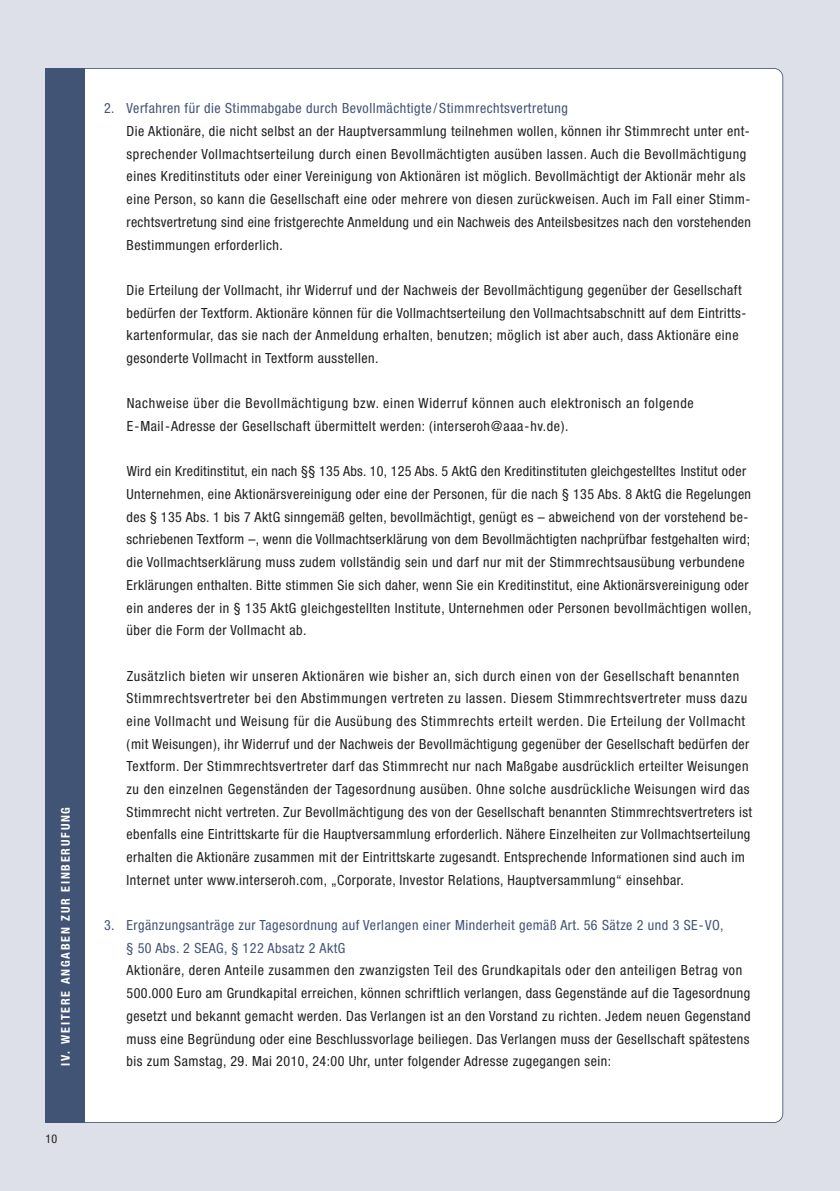
<style>
.page{position:relative;width:840px;height:1191px;background:#fff}
.page>*{position:absolute;margin:0;border:0;box-sizing:border-box;transform-origin:0 0}
.t1{font:condensed 14px/22.6px "Helvetica Neue";letter-spacing:.035em;color:#231f20}
.t2{font:condensed 14px/22.6px "Helvetica Neue";letter-spacing:.035em;color:#425475}
.t3{font:700 condensed 12px "Helvetica Neue";letter-spacing:.15em;color:#fff}
.t4{font:condensed 12px "Helvetica Neue";color:#231f20}
</style>
<div class="page">
<div style="left:0;top:0;width:839px;height:1191px;background:#dddfe9"></div>
<div style="left:46px;top:69px;width:736px;height:1053px;background:#fff;border-radius:9px"></div>
<div style="left:45px;top:68px;width:40px;height:1055px;background:#425475"></div>
<p class="t3" style="left:61px;top:1066px;width:261px;rotate:-90deg">IV. WEITERE ANGABEN ZUR EINBERUFUNG</p>
<p class="t4" style="left:45px;top:1134px;width:13px">10</p>
<p class="t2" style="left:104px;top:98px;width:465px">2. Verfahren für die Stimmabgabe durch Bevollmächtigte/Stimmrechtsvertretung</p>
<p class="t1" style="left:126px;top:121px;width:625px">Die Aktionäre, die nicht selbst an der Hauptversammlung teilnehmen wollen, können ihr Stimmrecht unter ent&shy;sprechender Vollmachtserteilung durch einen Bevollmächtigten ausüben lassen. Auch die Bevollmächtigung eines Kreditinstituts oder einer Vereinigung von Aktionären ist möglich. Bevollmächtigt der Aktionär mehr als eine Person, so kann die Gesellschaft eine oder mehrere von diesen zurückweisen. Auch im Fall einer Stimm&shy;rechtsvertretung sind eine fristgerechte Anmeldung und ein Nachweis des Anteilsbesitzes nach den vorstehenden Bestimmungen erforderlich.</p>
<p class="t1" style="left:126px;top:280px;width:621px">Die Erteilung der Vollmacht, ihr Widerruf und der Nachweis der Bevollmächtigung gegenüber der Gesellschaft bedürfen der Textform. Aktionäre können für die Vollmachtserteilung den Vollmachtsabschnitt auf dem Eintritts&shy;kartenformular, das sie nach der Anmeldung erhalten, benutzen; möglich ist aber auch, dass Aktionäre eine gesonderte Vollmacht in Textform ausstellen.</p>
<p class="t1" style="left:127px;top:393px;width:568px">Nachweise über die Bevollmächtigung bzw. einen Widerruf können auch elektronisch an folgende<br>E-Mail-Adresse der Gesellschaft übermittelt werden: (interseroh@aaa-hv.de).</p>
<p class="t1" style="left:126px;top:461px;width:626px">Wird ein Kreditinstitut, ein nach §§ 135 Abs. 10, 125 Abs. 5 AktG den Kreditinstituten gleichgestelltes Institut oder Unternehmen, eine Aktionärsvereinigung oder eine der Personen, für die nach § 135 Abs. 8 AktG die Regelungen des § 135 Abs. 1 bis 7 AktG sinngemäß gelten, bevollmächtigt, genügt es – abweichend von der vorstehend be&shy;schriebenen Textform –, wenn die Vollmachtserklärung von dem Bevollmächtigten nachprüfbar festgehalten wird; die Vollmachtserklärung muss zudem vollständig sein und darf nur mit der Stimmrechtsausübung verbundene Erklärungen enthalten. Bitte stimmen Sie sich daher, wenn Sie ein Kreditinstitut, eine Aktionärsvereinigung oder ein anderes der in § 135 AktG gleichgestellten Institute, Unternehmen oder Personen bevoll mächtigen wollen, über die Form der Vollmacht ab.</p>
<p class="t1" style="left:126px;top:665px;width:626px">Zusätzlich bieten wir unseren Aktionären wie bisher an, sich durch einen von der Gesellschaft benannten Stimmrechtsvertreter bei den Abstimmungen vertreten zu lassen. Diesem Stimmrechtsvertreter muss dazu eine Vollmacht und Weisung für die Ausübung des Stimmrechts erteilt werden. Die Erteilung der Vollmacht (mit Weisungen), ihr Widerruf und der Nachweis der Bevollmächtigung gegenüber der Gesellschaft bedürfen der Textform. Der Stimmrechtsvertreter darf das Stimmrecht nur nach Maßgabe ausdrücklich erteilter Weisungen zu den einzelnen Gegenständen der Tagesordnung ausüben. Ohne solche ausdrückliche Weisungen wird das Stimmrecht nicht vertreten. Zur Bevollmächtigung des von der Gesellschaft benannten Stimmrechtsvertreters ist ebenfalls eine Eintrittskarte für die Hauptversammlung erforderlich. Nähere Einzelheiten zur Vollmachtserteilung erhalten die Aktionäre zusammen mit der Eintrittskarte zugesandt. Entsprechende Informationen sind auch im Internet unter www.interseroh.com, „Corporate, Investor Relations, Hauptversammlung“ einsehbar.</p>
<p class="t2" style="left:126px;top:915px;width:598px;text-indent:-22px">3. Ergänzungsanträge zur Tagesordnung auf Verlangen einer Minderheit gemäß Art. 56 Sätze 2 und 3 SE-VO, § 50 Abs. 2 SEAG, § 122 Absatz 2 AktG</p>
<p class="t1" style="left:126px;top:960px;width:625px">Aktionäre, deren Anteile zusammen den zwanzigsten Teil des Grundkapitals oder den anteiligen Betrag von 500.000 Euro am Grundkapital erreichen, können schriftlich verlangen, dass Gegenstände auf die Tagesordnung gesetzt und bekannt gemacht werden. Das Verlangen ist an den Vorstand zu richten. Jedem neuen Gegenstand muss eine Begründung oder eine Beschlussvorlage beiliegen. Das Verlangen muss der Gesellschaft spätestens bis zum Samstag, 29. Mai 2010, 24:00 Uhr, unter folgender Adresse zugegangen sein:</p>
</div>
